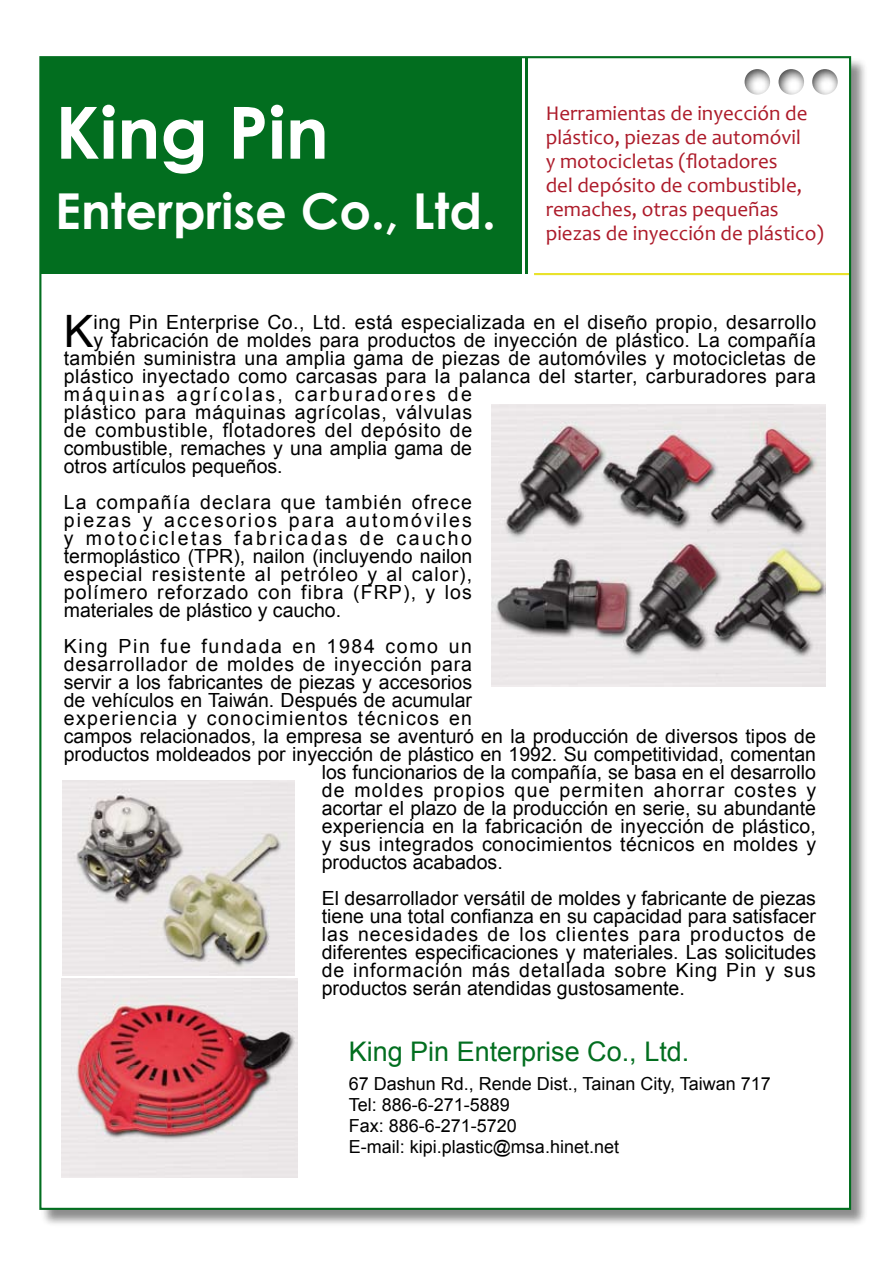
<style>
.page{position:relative;width:893px;height:1263px;background:#fff}
.page>*{position:absolute;margin:0;border:0;box-sizing:border-box;transform-origin:0 0}
.t1{font:700 72px "Century Gothic";color:#fff}
.t2{font:700 49.5px "Century Gothic";color:#fff}
.t3{font:44.7px "Arial";color:#000}
.t4{font:27px "Arial";color:#026e1f}
.t5{font:21px/24px "Candara";color:#ad1b2a}
.t6{font:19.5px/18px "Arial";letter-spacing:.02em;color:#000;text-align:justify}
.t7{font:19.5px "Arial";color:#000}
.t8{font:19.5px "Arial";letter-spacing:.045em;color:#000}
.t9{font:19.5px "Arial";letter-spacing:.065em;color:#000}
.t10{font:19.5px "Arial";letter-spacing:.04em;color:#000}
.t11{font:19.5px "Arial";letter-spacing:.07em;color:#000}
.t12{font:19.5px "Arial";letter-spacing:.12em;color:#000}
.t13{font:19.5px "Arial";letter-spacing:.085em;color:#000}
.t14{font:18px/21px "Arial";color:#000}
</style>
<div class="page">
<div style="left:40px;top:57px;width:834px;height:1176px;background:#000;opacity:.45"></div>
<div style="left:39px;top:56px;width:812px;height:1154px;background:#fff;border:2px solid #026e1f"></div>
<div style="left:40px;top:57px;width:482px;height:217px;background:#026e1f"></div>
<div style="left:742px;top:69px;width:28px;height:28px;background:#000;opacity:.8"></div>
<div style="left:777px;top:69px;width:28px;height:28px;background:#000;opacity:.8"></div>
<div style="left:810px;top:69px;width:28px;height:28px;background:#000;opacity:.8"></div>
<hr style="left:525px;top:57px;width:2px;height:217px;background:#026e1f">
<hr style="left:534px;top:273px;width:315px;height:2px;background:#e9e22b">
<img style="left:62px;top:978px;width:236px;height:199px">
<img style="left:63px;top:780px;width:232px;height:195px">
<img style="left:491px;top:405px;width:334px;height:281px">
<h1 class="t1" style="left:55px;top:78px;width:275px">King Pin</h1>
<h2 class="t2" style="left:55px;top:174px;width:442px">Enterprise Co., Ltd.</h2>
<p class="t5" style="left:546px;top:101px;width:280px">Herramientas de inyección de plástico, piezas de automóvil<br>y motocicletas (flotadores<br>del depósito de combustible, remaches, otras pequeñas piezas de inyección de plástico)</p>
<h3 class="t3" style="left:64px;top:302px;width:31px">K</h3>
<p class="t6" style="left:94px;top:313px;width:724px">ing Pin Enterprise Co., Ltd. está especializada en el diseño propio, desarrollo</p>
<p class="t6" style="left:94px;top:331px;width:724px">y fabricación de moldes para productos de inyección de plástico. La compañía</p>
<p class="t6" style="left:64px;top:349px;width:754px">también suministra una amplia gama de piezas de automóviles y motocicletas de</p>
<p class="t6" style="left:64px;top:367px;width:753px">plástico inyectado como carcasas para la palanca del starter, carburadores para</p>
<p class="t12" style="left:64px;top:381px;width:410px">máquinas agrícolas, carburadores de</p>
<p class="t8" style="left:64px;top:399px;width:410px">plástico para máquinas agrícolas, válvulas</p>
<p class="t8" style="left:64px;top:417px;width:410px">de combustible, flotadores del depósito de</p>
<p class="t7" style="left:64px;top:435px;width:410px">combustible, remaches y una amplia gama de</p>
<p class="t7" style="left:64px;top:453px;width:220px">otros artículos pequeños.</p>
<p class="t6" style="left:64px;top:493px;width:410px">La compañía declara que también ofrece piezas y accesorios para automóviles y motocicletas fabricadas de caucho termoplástico (TPR), nailon (incluyendo nailon especial resistente al petróleo y al calor), polímero reforzado con fibra (FRP), y los materiales de plástico y caucho.</p>
<p class="t13" style="left:64px;top:633px;width:410px">King Pin fue fundada en 1984 como un</p>
<p class="t10" style="left:64px;top:651px;width:410px">desarrollador de moldes de inyección para</p>
<p class="t7" style="left:64px;top:669px;width:410px">servir a los fabricantes de piezas y accesorios</p>
<p class="t7" style="left:64px;top:687px;width:410px">de vehículos en Taiwán. Después de acumular</p>
<p class="t11" style="left:64px;top:705px;width:410px">experiencia y conocimientos técnicos en</p>
<p class="t6" style="left:64px;top:727px;width:754px">campos relacionados, la empresa se aventuró en la producción de diversos tipos de</p>
<p class="t7" style="left:64px;top:741px;width:754px">productos moldeados por inyección de plástico en 1992. Su competitividad, comentan</p>
<p class="t7" style="left:322px;top:759px;width:496px">los funcionarios de la compañía, se basa en el desarrollo</p>
<p class="t9" style="left:322px;top:777px;width:496px">de moldes propios que permiten ahorrar costes y</p>
<p class="t7" style="left:322px;top:795px;width:496px">acortar el plazo de la producción en serie, su abundante</p>
<p class="t6" style="left:322px;top:817px;width:496px">experiencia en la fabricación de inyección de plástico,</p>
<p class="t6" style="left:322px;top:835px;width:496px">y sus integrados conocimientos técnicos en moldes y</p>
<p class="t7" style="left:322px;top:849px;width:183px">productos acabados.</p>
<p class="t6" style="left:322px;top:889px;width:496px">El desarrollador versátil de moldes y fabricante de piezas tiene una total confianza en su capacidad para satisfacer las necesidades de los clientes para productos de diferentes especificaciones y materiales. Las solicitudes de información más detallada sobre King Pin y sus productos serán atendidas gustosamente.</p>
<h3 class="t4" style="left:349px;top:1034px;width:342px">King Pin Enterprise Co., Ltd.</h3>
<p class="t14" style="left:349px;top:1073px;width:424px">67 Dashun Rd., Rende Dist., Tainan City, Taiwan 717<br>Tel: 886-6-271-5889<br>Fax: 886-6-271-5720<br>E-mail: kipi.plastic@msa.hinet.net</p>
</div>
